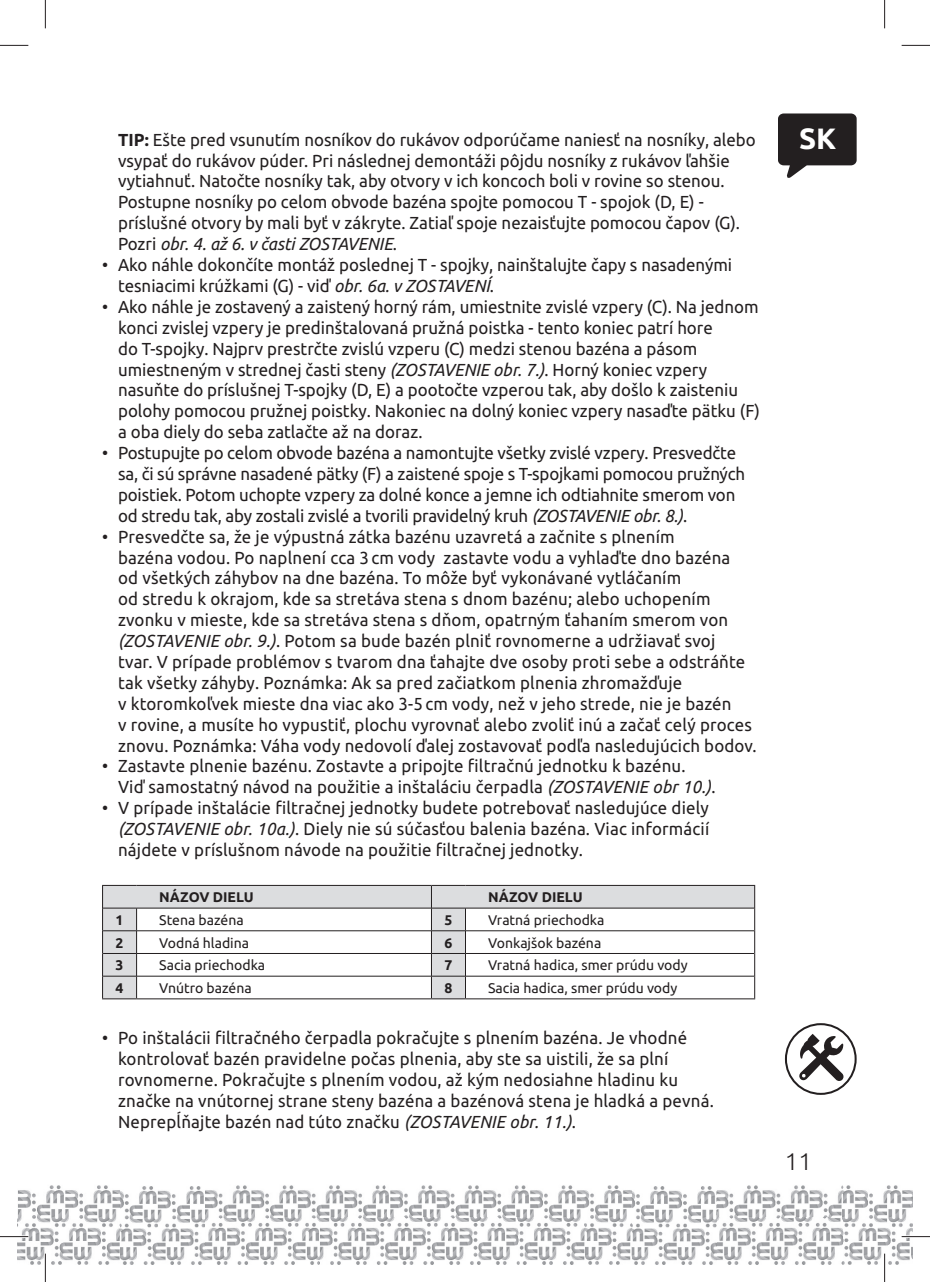
<style>
.page{position:relative;width:930px;height:1282px;background:#fff}
.page>*{position:absolute;margin:0;border:0;box-sizing:border-box;transform-origin:0 0}
.t1{font:700 29.4px "Ubuntu";color:#fff}
.t2{font:300 24px "Ubuntu";color:#231f20}
.t3{font:17.4px/20.8px "Ubuntu";color:#231f20}
.t4{font:14px "Ubuntu";color:#231f20}
.t5{font:700 14px "Ubuntu";color:#231f20}
.s1{font-weight:700}
.s2{font-style:italic}
</style>
<div class="page">
<img style="left:205px;top:1185px;width:379px;height:32px">
<img style="left:584px;top:1185px;width:48px;height:79px">
<img style="left:205px;top:1217px;width:379px;height:47px">
<img style="left:650px;top:1264px;width:67px;height:1px">
<img style="left:17px;top:1185px;width:188px;height:79px">
<img style="left:632px;top:1185px;width:281px;height:79px">
<svg style="left:778px;top:113px;width:79px;height:65px"></svg>
<svg style="left:798px;top:1033px;width:46px;height:48px"></svg>
<div style="left:785px;top:1023px;width:71px;height:71px;border:2px solid #231f20;border-radius:50%"></div>
<svg style="left:103px;top:885px;width:651px;height:113px"></svg>
<hr style="left:102px;top:884px;width:35px;height:1px;background:#231f20">
<hr style="left:137px;top:884px;width:294px;height:1px;background:#231f20">
<hr style="left:431px;top:884px;width:34px;height:1px;background:#231f20">
<hr style="left:465px;top:884px;width:290px;height:1px;background:#231f20">
<svg style="left:102px;top:885px;width:1px;height:113px"></svg>
<svg style="left:754px;top:885px;width:1px;height:113px"></svg>
<hr style="left:102px;top:998px;width:35px;height:1px;background:#231f20">
<hr style="left:137px;top:998px;width:294px;height:1px;background:#231f20">
<hr style="left:431px;top:998px;width:34px;height:1px;background:#231f20">
<hr style="left:465px;top:998px;width:290px;height:1px;background:#231f20">
<svg style="left:431px;top:885px;width:1px;height:113px"></svg>
<hr style="left:431px;top:907px;width:34px;height:1px;background:#231f20">
<hr style="left:465px;top:907px;width:289px;height:1px;background:#231f20">
<hr style="left:103px;top:930px;width:34px;height:1px;background:#231f20">
<hr style="left:137px;top:930px;width:294px;height:1px;background:#231f20">
<hr style="left:431px;top:930px;width:34px;height:1px;background:#231f20">
<hr style="left:465px;top:930px;width:289px;height:1px;background:#231f20">
<hr style="left:103px;top:953px;width:34px;height:1px;background:#231f20">
<hr style="left:137px;top:953px;width:294px;height:1px;background:#231f20">
<hr style="left:431px;top:953px;width:34px;height:1px;background:#231f20">
<hr style="left:465px;top:953px;width:289px;height:1px;background:#231f20">
<hr style="left:103px;top:975px;width:34px;height:1px;background:#231f20">
<hr style="left:137px;top:975px;width:294px;height:1px;background:#231f20">
<svg style="left:136px;top:908px;width:1px;height:90px"></svg>
<hr style="left:431px;top:975px;width:34px;height:1px;background:#231f20">
<hr style="left:465px;top:975px;width:289px;height:1px;background:#231f20">
<svg style="left:465px;top:908px;width:1px;height:90px"></svg>
<hr style="left:103px;top:907px;width:34px;height:1px;background:#231f20">
<hr style="left:137px;top:907px;width:294px;height:1px;background:#231f20">
<svg style="left:0;top:45px;width:28px;height:1px"></svg>
<svg style="left:45px;top:0;width:1px;height:28px"></svg>
<svg style="left:901px;top:45px;width:29px;height:1px"></svg>
<svg style="left:884px;top:0;width:1px;height:28px"></svg>
<hr style="left:0;top:1235px;width:28px;height:2px;background:#fff">
<svg style="left:0;top:1236px;width:28px;height:1px"></svg>
<hr style="left:44px;top:1253px;width:3px;height:28px;background:#fff">
<svg style="left:45px;top:1253px;width:1px;height:28px"></svg>
<hr style="left:901px;top:1235px;width:29px;height:2px;background:#fff">
<svg style="left:901px;top:1236px;width:29px;height:1px"></svg>
<hr style="left:883px;top:1253px;width:3px;height:28px;background:#fff">
<svg style="left:884px;top:1253px;width:1px;height:28px"></svg>
<p class="t3" style="left:118px;top:128px;width:639px"><span class="s1">TIP:</span> Ešte pred vsunutím nosníkov do rukávov odporúčame naniesť na nosníky, alebo</p>
<h1 class="t1" style="left:799px;top:120px;width:39px">SK</h1>
<p class="t3" style="left:118px;top:149px;width:623px">vsypať do rukávov púder. Pri následnej demontáži pôjdu nosníky z rukávov ľahšie vytiahnuť. Natočte nosníky tak, aby otvory v ich koncoch boli v rovine so stenou.<br>Postupne nosníky po celom obvode bazéna spojte pomocou T - spojok (D, E) - príslušné otvory by mali byť v zákryte. Zatiaľ spoje nezaisťujte pomocou čapov (G).<br>Pozri <span class="s2">obr. 4. až 6. v časti ZOSTAVENIE</span>.</p>
<p class="t3" style="left:118px;top:254px;width:615px;text-indent:-16px">• Ako náhle dokončíte montáž poslednej T - spojky, nainštalujte čapy s nasadenými tesniacimi krúžkami (G) - viď <span class="s2">obr. 6a. v ZOSTAVENÍ</span>.</p>
<p class="t3" style="left:118px;top:296px;width:643px;text-indent:-16px">• Ako náhle je zostavený a zaistený horný rám, umiestnite zvislé vzpery (C). Na jednom konci zvislej vzpery je predinštalovaná pružná poistka - tento koniec patrí hore<br>do T-spojky. Najprv prestrčte zvislú vzperu (C) medzi stenou bazéna a pásom umiestneným v strednej časti steny <span class="s2">(ZOSTAVENIE obr. 7.)</span>. Horný koniec vzpery nasuňte do príslušnej T-spojky (D, E) a pootočte vzperou tak, aby došlo k zaisteniu polohy pomocou pružnej poistky. Nakoniec na dolný koniec vzpery nasaďte pätku (F) a oba diely do seba zatlačte až na doraz.</p>
<p class="t3" style="left:118px;top:442px;width:628px;text-indent:-16px">• Postupujte po celom obvode bazéna a namontujte všetky zvislé vzpery. Presvedčte sa, či sú správne nasadené pätky (F) a zaistené spoje s T-spojkami pomocou pružných poistiek. Potom uchopte vzpery za dolné konce a jemne ich odtiahnite smerom von od stredu tak, aby zostali zvislé a tvorili pravidelný kruh <span class="s2">(ZOSTAVENIE obr. 8.)</span>.</p>
<p class="t3" style="left:118px;top:525px;width:640px;text-indent:-16px">• Presvedčte sa, že je výpustná zátka bazénu uzavretá a začnite s plnením<br>bazéna vodou. Po naplnení cca 3 cm vody zastavte vodu a vyhlaďte dno bazéna<br>od všetkých záhybov na dne bazéna. To môže byť vykonávané vytláčaním<br>od stredu k okrajom, kde sa stretáva stena s dnom bazénu; alebo uchopením zvonku v mieste, kde sa stretáva stena s dňom, opatrným ťahaním smerom von <span class="s2">(ZOSTAVENIE obr. 9.)</span>. Potom sa bude bazén plniť rovnomerne a udržiavať svoj<br>tvar. V prípade problémov s tvarom dna ťahajte dve osoby proti sebe a odstráňte tak všetky záhyby. Poznámka: Ak sa pred začiatkom plnenia zhromažďuje<br>v ktoromkoľvek mieste dna viac ako 3-5 cm vody, než v jeho strede, nie je bazén<br>v rovine, a musíte ho vypustiť, plochu vyrovnať alebo zvoliť inú a začať celý proces znovu. Poznámka: Váha vody nedovolí ďalej zostavovať podľa nasledujúcich bodov.</p>
<p class="t3" style="left:118px;top:755px;width:599px;text-indent:-16px">• Zastavte plnenie bazénu. Zostavte a pripojte ltračnú jednotku k bazénu.<br>Viď samostatný návod na použitie a inštaláciu čerpadla <span class="s2">(ZOSTAVENIE obr 10.)</span>.</p>
<p class="t3" style="left:118px;top:797px;width:593px;text-align:justify;text-indent:-16px">• V prípade inštalácie ltračnej jednotky budete potrebovať nasledujúce diely <span class="s2">(ZOSTAVENIE obr. 10a.)</span>. Diely nie sú súčasťou balenia bazéna. Viac informácií nájdete v príslušnom návode na použitie ltračnej jednotky.</p>
<p class="t5" style="left:159px;top:888px;width:96px">NÁZOV DIELU</p>
<p class="t5" style="left:488px;top:888px;width:96px">NÁZOV DIELU</p>
<p class="t5" style="left:116px;top:911px;width:9px">1</p>
<p class="t4" style="left:159px;top:911px;width:86px">Stena bazéna</p>
<p class="t5" style="left:444px;top:911px;width:9px">5</p>
<p class="t4" style="left:488px;top:911px;width:118px">Vratná priechodka</p>
<p class="t5" style="left:116px;top:934px;width:9px">2</p>
<p class="t4" style="left:159px;top:934px;width:91px">Vodná hladina</p>
<p class="t5" style="left:444px;top:934px;width:9px">6</p>
<p class="t4" style="left:488px;top:934px;width:115px">Vonkajšok bazéna</p>
<p class="t5" style="left:116px;top:956px;width:9px">3</p>
<p class="t4" style="left:159px;top:956px;width:107px">Sacia priechodka</p>
<p class="t5" style="left:444px;top:956px;width:9px">7</p>
<p class="t4" style="left:488px;top:956px;width:201px">Vratná hadica, smer prúdu vody</p>
<p class="t5" style="left:116px;top:979px;width:9px">4</p>
<p class="t4" style="left:159px;top:979px;width:94px">Vnútro bazéna</p>
<p class="t5" style="left:444px;top:979px;width:9px">8</p>
<p class="t4" style="left:488px;top:979px;width:191px">Sacia hadica, smer prúdu vody</p>
<p class="t3" style="left:118px;top:1026px;width:597px;text-indent:-16px">• Po inštalácii ltračného čerpadla pokračujte s plnením bazéna. Je vhodné kontrolovať bazén pravidelne počas plnenia, aby ste sa uistili, že sa plní rovnomerne. Pokračujte s plnením vodou, až kým nedosiahne hladinu ku značke na vnútornej strane steny bazéna a bazénová stena je hladká a pevná.<br>Neprepĺňajte bazén nad túto značku <span class="s2">(ZOSTAVENIE obr. 11.)</span>.</p>
<h2 class="t2" style="left:785px;top:1146px;width:29px">11</h2>
</div>
